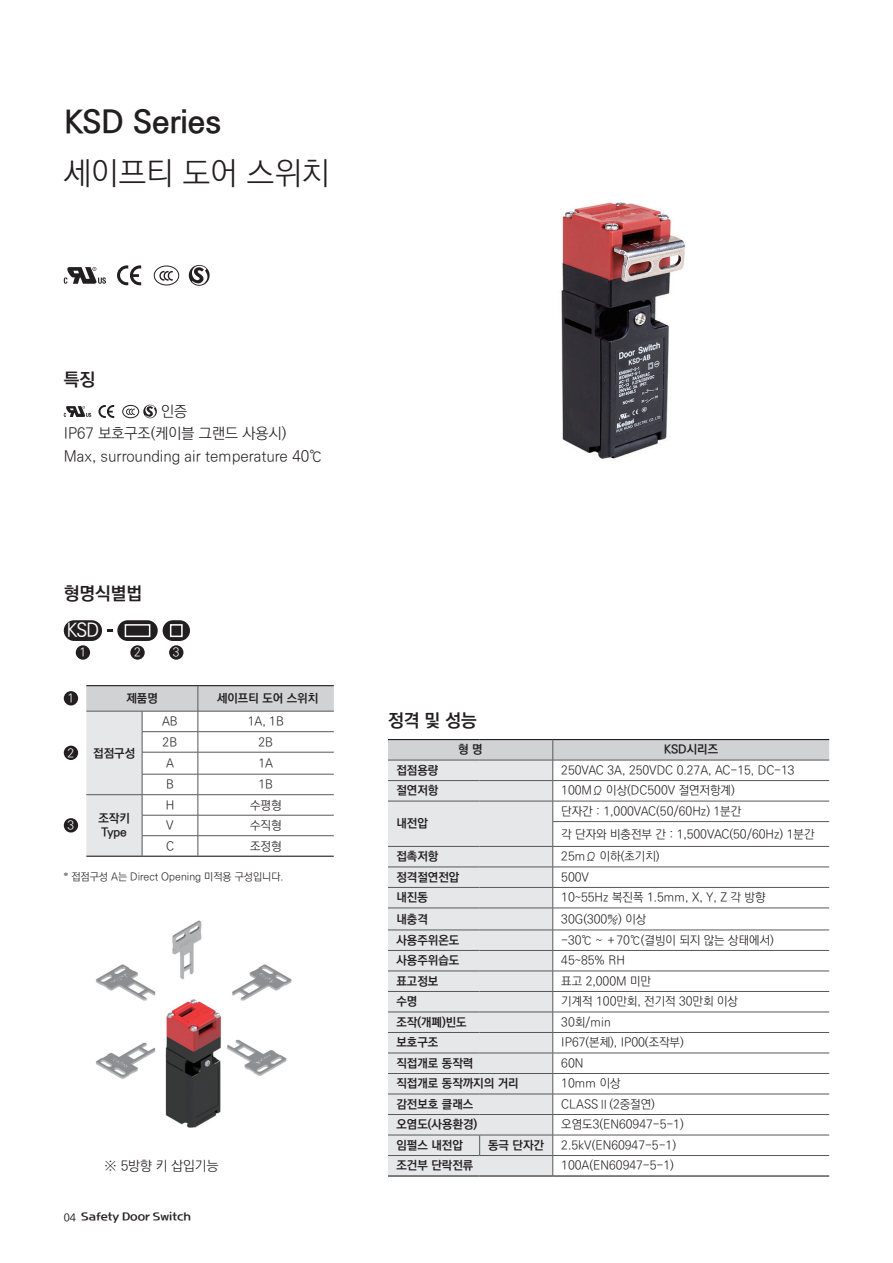
<style>
.page{position:relative;width:893px;height:1263px;background:#fff}
.page>*{position:absolute;margin:0;border:0;box-sizing:border-box;transform-origin:0 0}
.t1{font:700 31.5px "Ko Pub World Dotum";color:#231f20}
.t2{font:300 31.5px "Ko Pub World Dotum";color:#231f20}
.t3{font:500 18.9px "Ko Pub World Dotum";color:#fff;scale:.95 1}
.t4{font:700 18px "Ko Pub World Dotum";color:#231f20}
.t5{font:300 15px/22.5px "Ko Pub World Dotum";color:#231f20}
.t6{font:300 13.5px "Ko Pub World Dotum";color:#231f20}
.t7{font:300 12px/22.6px "Ko Pub World Dotum";color:#231f20}
.t8{font:700 12px/13.2px "Ko Pub World Dotum";color:#231f20}
.t9{font:300 12px "Ko Pub World Dotum";color:#fff}
.t10{font:300 10.5px "Ko Pub World Dotum";color:#231f20}
.t11{font:10.5px "Nexen R";color:#231f20}
.s1{font-family:"Ko Pub World Batang"}
.s2{font-family:"Nanum Barun Gothic OTF"}
</style>
<div class="page">
<svg style="left:143px;top:405px;width:14px;height:13px"></svg>
<svg style="left:64px;top:406px;width:27px;height:11px"></svg>
<svg style="left:98px;top:405px;width:16px;height:13px"></svg>
<div style="left:122px;top:405px;width:17px;height:13px;border:1px solid #231f20;border-radius:50%"></div>
<svg style="left:126px;top:409px;width:9px;height:6px"></svg>
<div style="left:64px;top:620px;width:38px;height:21px;background:#231f20;border-radius:10px"></div>
<svg style="left:117px;top:620px;width:41px;height:21px"></svg>
<div style="left:125px;top:624px;width:25px;height:13px;border:2px solid #fff"></div>
<div style="left:163px;top:620px;width:27px;height:21px;background:#231f20;border-radius:10px"></div>
<div style="left:170px;top:624px;width:13px;height:13px;border:2px solid #fff"></div>
<div style="left:76px;top:645px;width:14px;height:15px;background:#231f20;border-radius:50%"></div>
<div style="left:130px;top:645px;width:15px;height:15px;background:#231f20;border-radius:50%"></div>
<div style="left:169px;top:645px;width:14px;height:15px;background:#231f20;border-radius:50%"></div>
<svg style="left:86px;top:686px;width:248px;height:170px"></svg>
<hr style="left:86px;top:685px;width:56px;height:1px;background:#231f20">
<hr style="left:142px;top:685px;width:56px;height:1px;background:#231f20">
<hr style="left:198px;top:685px;width:136px;height:1px;background:#231f20">
<hr style="left:86px;top:856px;width:56px;height:1px;background:#231f20">
<hr style="left:142px;top:856px;width:56px;height:1px;background:#231f20">
<hr style="left:198px;top:856px;width:136px;height:1px;background:#231f20">
<div style="left:64px;top:691px;width:14px;height:14px;background:#231f20;border-radius:50%"></div>
<div style="left:64px;top:746px;width:14px;height:14px;background:#231f20;border-radius:50%"></div>
<div style="left:64px;top:818px;width:14px;height:14px;background:#231f20;border-radius:50%"></div>
<svg style="left:64px;top:267px;width:42px;height:17px"></svg>
<svg style="left:117px;top:265px;width:24px;height:20px"></svg>
<div style="left:154px;top:265px;width:25px;height:20px;border:1px solid #231f20;border-radius:50%"></div>
<svg style="left:159px;top:271px;width:14px;height:10px"></svg>
<svg style="left:189px;top:265px;width:21px;height:21px"></svg>
<svg style="left:388px;top:739px;width:441px;height:436px"></svg>
<hr style="left:388px;top:1175px;width:92px;height:1px;background:#231f20">
<hr style="left:480px;top:1175px;width:73px;height:1px;background:#231f20">
<hr style="left:553px;top:1175px;width:276px;height:1px;background:#231f20">
<img style="left:561px;top:201px;width:124px;height:258px">
<img style="left:95px;top:920px;width:197px;height:208px">
<h1 class="t1" style="left:64px;top:99px;width:159px">KSD Series</h1>
<h1 class="t2" style="left:64px;top:151px;width:267px">세이프티 도어 스위치</h1>
<h3 class="t4" style="left:64px;top:366px;width:33px">특징</h3>
<p class="t5" style="left:64px;top:400px;width:261px;text-indent:97px">인증<br>IP67 보호구조(케이블 그랜드 사용시)<br>Max, surrounding air temperature 40℃</p>
<h3 class="t4" style="left:64px;top:580px;width:80px">형명식별법</h3>
<h2 class="t3" style="left:67px;top:617px;width:36px">KSD</h2>
<p class="t9" style="left:80px;top:644px;width:8px">1</p>
<p class="t9" style="left:134px;top:644px;width:8px">2</p>
<p class="t9" style="left:173px;top:644px;width:8px">3</p>
<p class="t9" style="left:68px;top:690px;width:8px">1</p>
<p class="t8" style="left:126px;top:692px;width:33px">제품명</p>
<p class="t8" style="left:217px;top:692px;width:103px">세이프티 도어 스위치</p>
<p class="t9" style="left:68px;top:744px;width:8px">2</p>
<p class="t8" style="left:93px;top:747px;width:43px">접점구성</p>
<p class="t7" style="left:162px;top:710px;width:17px">AB</p>
<p class="t7" style="left:248px;top:710px;width:38px">1A, 1B</p>
<p class="t7" style="left:163px;top:731px;width:16px">2B</p>
<p class="t7" style="left:258px;top:731px;width:16px">2B</p>
<p class="t7" style="left:166px;top:752px;width:9px">A</p>
<p class="t7" style="left:258px;top:752px;width:16px">1A</p>
<p class="t7" style="left:166px;top:773px;width:9px">B</p>
<p class="t7" style="left:258px;top:773px;width:16px">1B</p>
<p class="t7" style="left:166px;top:794px;width:10px">H</p>
<p class="t7" style="left:250px;top:794px;width:33px">수평형</p>
<p class="t7" style="left:166px;top:814px;width:9px">V</p>
<p class="t7" style="left:250px;top:814px;width:33px">수직형</p>
<p class="t7" style="left:166px;top:835px;width:9px">C</p>
<p class="t7" style="left:250px;top:835px;width:33px">조정형</p>
<p class="t10" style="left:64px;top:869px;width:221px"><span class="s1">*</span> 접점구성 A는 Direct Opening 미적용 구성입니다.</p>
<p class="t9" style="left:68px;top:817px;width:8px">3</p>
<p class="t8" style="left:99px;top:813px;width:33px">조작키<br>Type</p>
<h3 class="t4" style="left:388px;top:708px;width:90px">정격 및 성능</h3>
<p class="t8" style="left:458px;top:744px;width:26px">형 명</p>
<p class="t8" style="left:664px;top:744px;width:56px">KSD시리즈</p>
<p class="t8" style="left:396px;top:764px;width:43px">접점용량</p>
<p class="t7" style="left:561px;top:759px;width:235px">250VAC 3A, 250VDC 0.27A, AC-15, DC-13</p>
<p class="t8" style="left:396px;top:785px;width:43px">절연저항</p>
<p class="t7" style="left:561px;top:780px;width:175px">100MΩ 이상(DC500V 절연저항계)</p>
<p class="t8" style="left:396px;top:817px;width:33px">내전압</p>
<p class="t7" style="left:561px;top:800px;width:255px">단자간 : 1,000VAC(50/60Hz) 1분간<br>각 단자와 비충전부 간 : 1,500VAC(50/60Hz) 1분간</p>
<p class="t8" style="left:396px;top:850px;width:43px">접촉저항</p>
<p class="t7" style="left:561px;top:845px;width:100px">25mΩ 이하(초기치)</p>
<p class="t8" style="left:396px;top:871px;width:64px">정격절연전압</p>
<p class="t7" style="left:561px;top:866px;width:29px">500V</p>
<p class="t8" style="left:396px;top:891px;width:33px">내진동</p>
<p class="t7" style="left:561px;top:886px;width:206px">10~55Hz 복진폭 1.5mm, X, Y, Z 각 방향</p>
<p class="t8" style="left:396px;top:913px;width:33px">내충격</p>
<p class="t7" style="left:561px;top:908px;width:86px">30G(300㎨) 이상</p>
<p class="t8" style="left:396px;top:934px;width:64px">사용주위온도</p>
<p class="t7" style="left:561px;top:929px;width:214px">-30℃ ~ ＋70℃(결빙이 되지 않는 상태에서)</p>
<p class="t8" style="left:396px;top:954px;width:64px">사용주위습도</p>
<p class="t7" style="left:561px;top:949px;width:65px">45~85% RH</p>
<p class="t8" style="left:396px;top:975px;width:43px">표고정보</p>
<p class="t7" style="left:561px;top:970px;width:91px">표고 2,000M 미만</p>
<p class="t8" style="left:396px;top:995px;width:22px">수명</p>
<p class="t7" style="left:561px;top:990px;width:178px">기계적 100만회, 전기적 30만회 이상</p>
<p class="t8" style="left:396px;top:1016px;width:72px">조작(개폐)빈도</p>
<p class="t7" style="left:561px;top:1011px;width:51px">30회/min</p>
<p class="t8" style="left:396px;top:1036px;width:43px">보호구조</p>
<p class="t7" style="left:561px;top:1032px;width:124px">IP67(본체), IP00(조작부)</p>
<p class="t8" style="left:396px;top:1057px;width:78px">직접개로 동작력</p>
<p class="t7" style="left:561px;top:1052px;width:24px">60N</p>
<p class="t8" style="left:396px;top:1077px;width:124px">직접개로 동작까지의 거리</p>
<p class="t7" style="left:561px;top:1073px;width:61px">10mm 이상</p>
<p class="t8" style="left:396px;top:1098px;width:78px">감전보호 클래스</p>
<p class="t7" style="left:561px;top:1093px;width:95px">CLASSⅡ(2중절연)</p>
<p class="t8" style="left:396px;top:1118px;width:82px">오염도(사용환경)</p>
<p class="t7" style="left:561px;top:1114px;width:124px">오염도3(EN60947-5-1)</p>
<p class="t8" style="left:396px;top:1139px;width:68px">임펄스 내전압</p>
<p class="t8" style="left:488px;top:1139px;width:57px">동극 단자간</p>
<p class="t7" style="left:561px;top:1134px;width:116px">2.5kV(EN60947-5-1)</p>
<p class="t6" style="left:105px;top:1157px;width:115px">※ 5방향 키 삽입기능</p>
<p class="t8" style="left:396px;top:1159px;width:78px">조건부 단락전류</p>
<p class="t7" style="left:561px;top:1155px;width:114px">100A(EN60947-5-1)</p>
<p class="t11" style="left:64px;top:1211px;width:128px"><span class="s2">04</span> Safety Door Switch</p>
</div>
